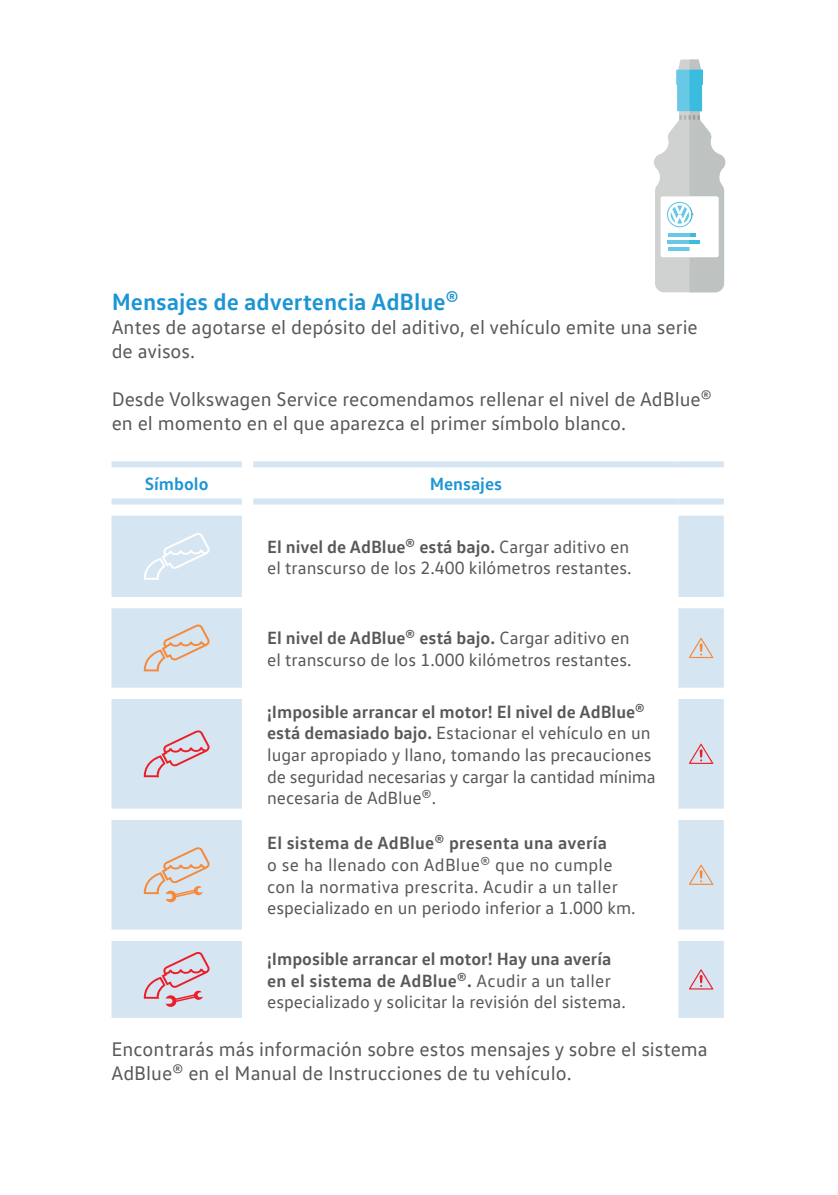
<style>
.page{position:relative;width:838px;height:1195px;background:#fff}
.page>*{position:absolute;margin:0;border:0;box-sizing:border-box;transform-origin:0 0}
.t1{font:700 24px "VW Text";color:#1d95d3}
.t2{font:20px/24px "VW Text";color:#57585a}
.t3{font:18px/21.6px "VW Text";color:#57585a}
.t4{font:700 18px/21.6px "VW Text";letter-spacing:.015em;color:#57585a}
.t5{font:700 18px "VW Text";color:#1d95d3}
.s1{font-weight:700}
.s2{font-weight:400}
</style>
<div class="page">
<svg style="left:654px;top:60px;width:71px;height:232px"></svg>
<hr style="left:690px;top:240px;width:10px;height:4px;background:#39bcde">
<svg style="left:112px;top:516px;width:612px;height:502px"></svg>
<div style="left:112px;top:461px;width:130px;height:6px;background:#d6e5f2"></div>
<div style="left:112px;top:498px;width:130px;height:6px;background:#d6e5f2"></div>
<div style="left:253px;top:461px;width:425px;height:6px;background:#d6e5f2"></div>
<div style="left:678px;top:461px;width:46px;height:6px;background:#d6e5f2"></div>
<div style="left:253px;top:498px;width:425px;height:6px;background:#d6e5f2"></div>
<div style="left:678px;top:498px;width:46px;height:6px;background:#d6e5f2"></div>
<svg style="left:144px;top:532px;width:66px;height:48px;background:#dbe8f3"></svg>
<svg style="left:144px;top:623px;width:66px;height:48px;background:#dad7d7"></svg>
<svg style="left:689px;top:638px;width:24px;height:20px"></svg>
<svg style="left:144px;top:729px;width:66px;height:48px;background:#d9c8d4"></svg>
<svg style="left:689px;top:743px;width:24px;height:21px"></svg>
<svg style="left:144px;top:846px;width:66px;height:56px;background:#dbd5d2"></svg>
<svg style="left:689px;top:864px;width:24px;height:21px"></svg>
<svg style="left:144px;top:951px;width:66px;height:56px;background:#d9c3cf"></svg>
<svg style="left:689px;top:969px;width:24px;height:20px"></svg>
<h1 class="t1" style="left:112px;top:286px;width:348px">Mensajes de advertencia AdBlue®</h1>
<p class="t2" style="left:112px;top:314px;width:588px">Antes de agotarse el depósito del aditivo, el vehículo emite una serie de avisos.</p>
<p class="t2" style="left:112px;top:386px;width:602px">Desde Volkswagen Service recomendamos rellenar el nivel de AdBlue® en el momento en el que aparezca el primer símbolo blanco.</p>
<p class="t5" style="left:145px;top:472px;width:65px">Símbolo</p>
<p class="t5" style="left:430px;top:472px;width:74px">Mensajes</p>
<p class="t3" style="left:267px;top:535px;width:366px"><span class="s1">El nivel de AdBlue® está bajo.</span> Cargar aditivo en el transcurso de los 2.400 kilómetros restantes.</p>
<p class="t3" style="left:267px;top:627px;width:366px"><span class="s1">El nivel de AdBlue® está bajo.</span> Cargar aditivo en el transcurso de los 1.000 kilómetros restantes.</p>
<p class="t3" style="left:267px;top:700px;width:390px"><span class="s1">¡Imposible arrancar el motor! El nivel de AdBlue® está demasiado bajo.</span> Estacionar el vehículo en un lugar apropiado y llano, tomando las precauciones de seguridad necesarias y cargar la cantidad mínima necesaria de AdBlue®.</p>
<p class="t4" style="left:267px;top:831px;width:342px">El sistema de AdBlue® presenta una avería</p>
<p class="t3" style="left:267px;top:853px;width:370px">o se ha llenado con AdBlue® que no cumple con la normativa prescrita. Acudir a un taller especializado en un periodo inferior a 1.000 km.</p>
<p class="t4" style="left:267px;top:947px;width:360px">¡Imposible arrancar el motor! Hay una avería en el sistema de AdBlue®. <span class="s2">Acudir a un taller especializado y solicitar la revisión del sistema.</span></p>
<p class="t2" style="left:112px;top:1037px;width:598px">Encontrarás más información sobre estos mensajes y sobre el sistema<br>AdBlue® en el Manual de Instrucciones de tu vehículo.</p>
</div>
